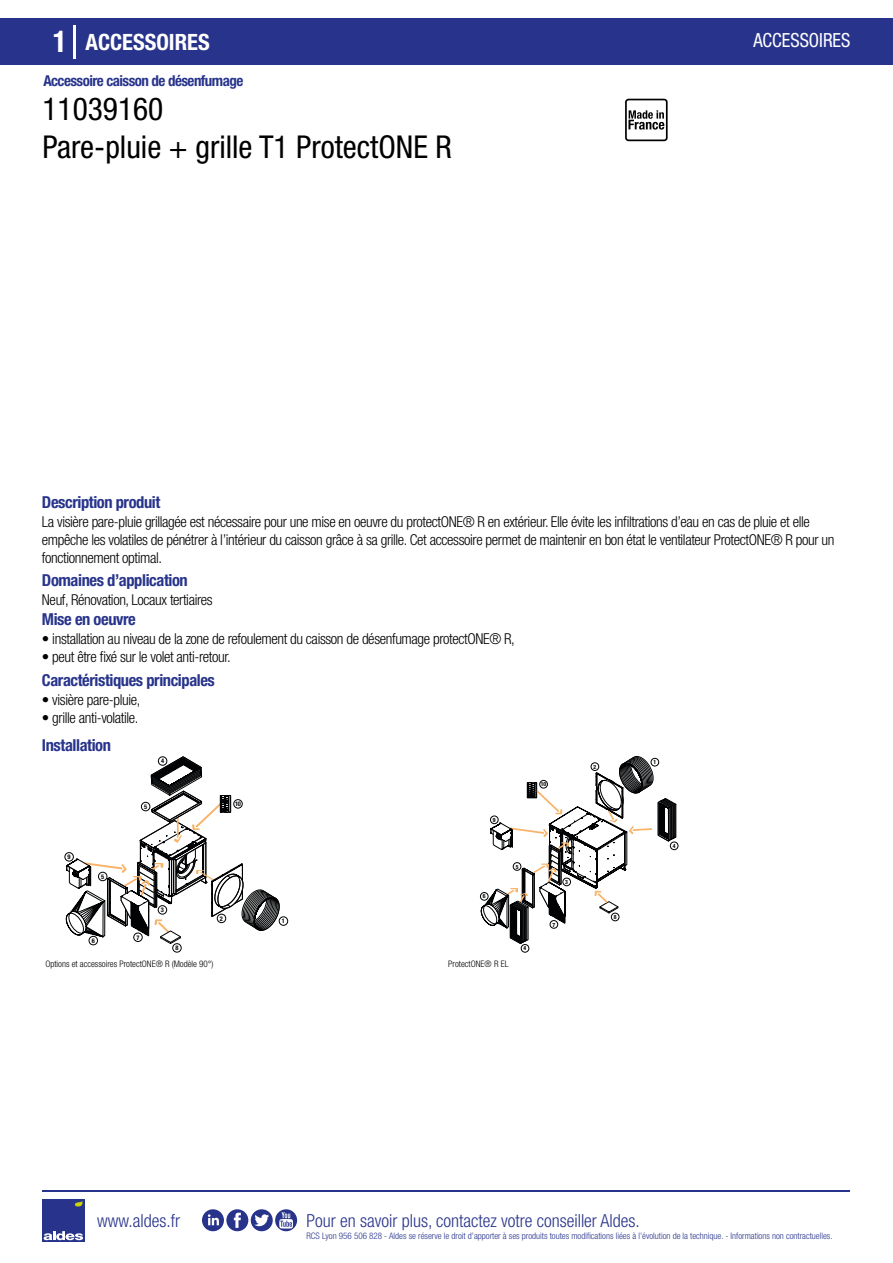
<style>
.page{position:relative;width:893px;height:1263px;background:#fff}
.page>*{position:absolute;margin:0;border:0;box-sizing:border-box;transform-origin:0 0}
.t1{font:condensed 31.5px/37.8px "Helvetica Neue LT Std";color:#000}
.t2{font:700 condensed 22.5px "Helvetica Neue LT Std";color:#fff}
.t3{font:condensed 19.5px "Helvetica Neue LT Std";color:#fff;scale:.95 1}
.t4{font:300 condensed 18px "Helvetica Neue";color:#28348b}
.t5{font:700 condensed 16.5px "Helvetica Neue LT Std";letter-spacing:-.025em;color:#28348b}
.t6{font:300 condensed 15px/18px "Helvetica Neue LT Std";letter-spacing:-.025em;color:#000}
.t7{font:700 condensed 15px "Helvetica Neue LT Std";letter-spacing:-.035em;color:#28348b}
.t8{font:300 condensed 9px "Helvetica Neue";color:#28348b}
.t9{font:300 condensed 9px "Helvetica Neue";color:#000}
.t10{font:700 condensed 6.3px "Helvetica Neue";color:#010203}
.t11{font:700 condensed 5.7px "Helvetica Neue";color:#010203}
.s1{font-size:30px}
</style>
<div class="page">
<div style="left:1px;top:18px;width:892px;height:46px;background:#28348b"></div>
<svg style="left:625px;top:99px;width:43px;height:42px"></svg>
<hr style="left:74px;top:25px;width:2px;height:33px;background:#fff">
<div style="left:42px;top:1199px;width:42px;height:43px;background:#28348b"></div>
<svg style="left:44px;top:1231px;width:39px;height:9px"></svg>
<svg style="left:75px;top:1201px;width:8px;height:5px"></svg>
<hr style="left:42px;top:1190px;width:808px;height:1px;background:#28348b">
<svg style="left:202px;top:1209px;width:95px;height:22px"></svg>
<div style="left:279px;top:916px;width:9px;height:10px;border:1px solid #010203;border-radius:50%"></div>
<div style="left:64px;top:852px;width:10px;height:9px;border:1px solid #010203;border-radius:50%"></div>
<svg style="left:65px;top:756px;width:215px;height:197px"></svg>
<div style="left:670px;top:841px;width:8px;height:9px;border:1px solid #010203;border-radius:50%"></div>
<div style="left:521px;top:944px;width:8px;height:9px;border:1px solid #010203;border-radius:50%"></div>
<svg style="left:480px;top:756px;width:196px;height:188px"></svg>
<h2 class="t2" style="left:53px;top:28px;width:158px"><span class="s1">1</span> ACCESSOIRES</h2>
<h3 class="t3" style="left:753px;top:29px;width:104px">ACCESSOIRES</h3>
<p class="t7" style="left:43px;top:71px;width:201px">Accessoire caisson de désenfumage</p>
<h1 class="t1" style="left:42px;top:90px;width:411px">11039160<br>Pare-pluie + grille T1 ProtectONE R</h1>
<p class="t5" style="left:42px;top:492px;width:120px">Description produit</p>
<p class="t6" style="left:42px;top:513px;width:794px">La visière pare-pluie grillagée est nécessaire pour une mise en oeuvre du protectONE® R en extérieur. Elle évite les infiltrations d’eau en cas de pluie et elle empêche les volatiles de pénétrer à l’intérieur du caisson grâce à sa grille. Cet accessoire permet de maintenir en bon état le ventilateur ProtectONE® R pour un fonctionnement optimal.</p>
<p class="t6" style="left:42px;top:590px;width:172px">Neuf, Rénovation, Locaux tertiaires</p>
<p class="t6" style="left:42px;top:630px;width:474px">• installation au niveau de la zone de refoulement du caisson de désenfumage protectONE® R,</p>
<p class="t6" style="left:42px;top:648px;width:190px">• peut être fixé sur le volet anti-retour.</p>
<p class="t5" style="left:42px;top:570px;width:147px">Domaines d’application</p>
<p class="t5" style="left:42px;top:609px;width:95px">Mise en oeuvre</p>
<p class="t5" style="left:42px;top:670px;width:174px">Caractéristiques principales</p>
<p class="t6" style="left:42px;top:691px;width:100px">• visière pare-pluie,</p>
<p class="t6" style="left:42px;top:709px;width:98px">• grille anti-volatile.</p>
<p class="t5" style="left:42px;top:736px;width:70px">Installation</p>
<p class="t10" style="left:68px;top:853px;width:5px">9</p>
<p class="t10" style="left:101px;top:873px;width:5px">5</p>
<p class="t10" style="left:92px;top:937px;width:5px">6</p>
<p class="t10" style="left:161px;top:757px;width:5px">4</p>
<p class="t10" style="left:144px;top:803px;width:5px">5</p>
<p class="t10" style="left:136px;top:933px;width:5px">7</p>
<p class="t10" style="left:161px;top:906px;width:5px">3</p>
<p class="t10" style="left:175px;top:944px;width:5px">8</p>
<p class="t10" style="left:235px;top:800px;width:7px">10</p>
<p class="t10" style="left:220px;top:915px;width:5px">2</p>
<p class="t10" style="left:282px;top:917px;width:5px">1</p>
<p class="t11" style="left:493px;top:816px;width:4px">9</p>
<p class="t11" style="left:483px;top:893px;width:4px">6</p>
<p class="t11" style="left:516px;top:863px;width:4px">5</p>
<p class="t11" style="left:524px;top:945px;width:4px">4</p>
<p class="t9" style="left:45px;top:958px;width:170px">Options et accessoires ProtectONE® R (Modèle 90°)</p>
<p class="t9" style="left:448px;top:958px;width:62px">ProtectONE® R EL</p>
<p class="t11" style="left:541px;top:781px;width:7px">10</p>
<p class="t11" style="left:565px;top:878px;width:4px">3</p>
<p class="t11" style="left:552px;top:921px;width:4px">7</p>
<p class="t11" style="left:593px;top:763px;width:4px">2</p>
<p class="t11" style="left:614px;top:913px;width:4px">8</p>
<p class="t11" style="left:653px;top:759px;width:4px">1</p>
<p class="t11" style="left:673px;top:842px;width:4px">4</p>
<p class="t4" style="left:97px;top:1211px;width:84px">www.aldes.fr</p>
<p class="t4" style="left:306px;top:1211px;width:335px">Pour en savoir plus, contactez votre conseiller Aldes.</p>
<p class="t8" style="left:306px;top:1230px;width:528px">RCS Lyon 956 506 828 - Aldes se réserve le droit d’apporter à ses produits toutes modifications liées à l’évolution de la technique. - Informations non contractuelles.</p>
</div>
